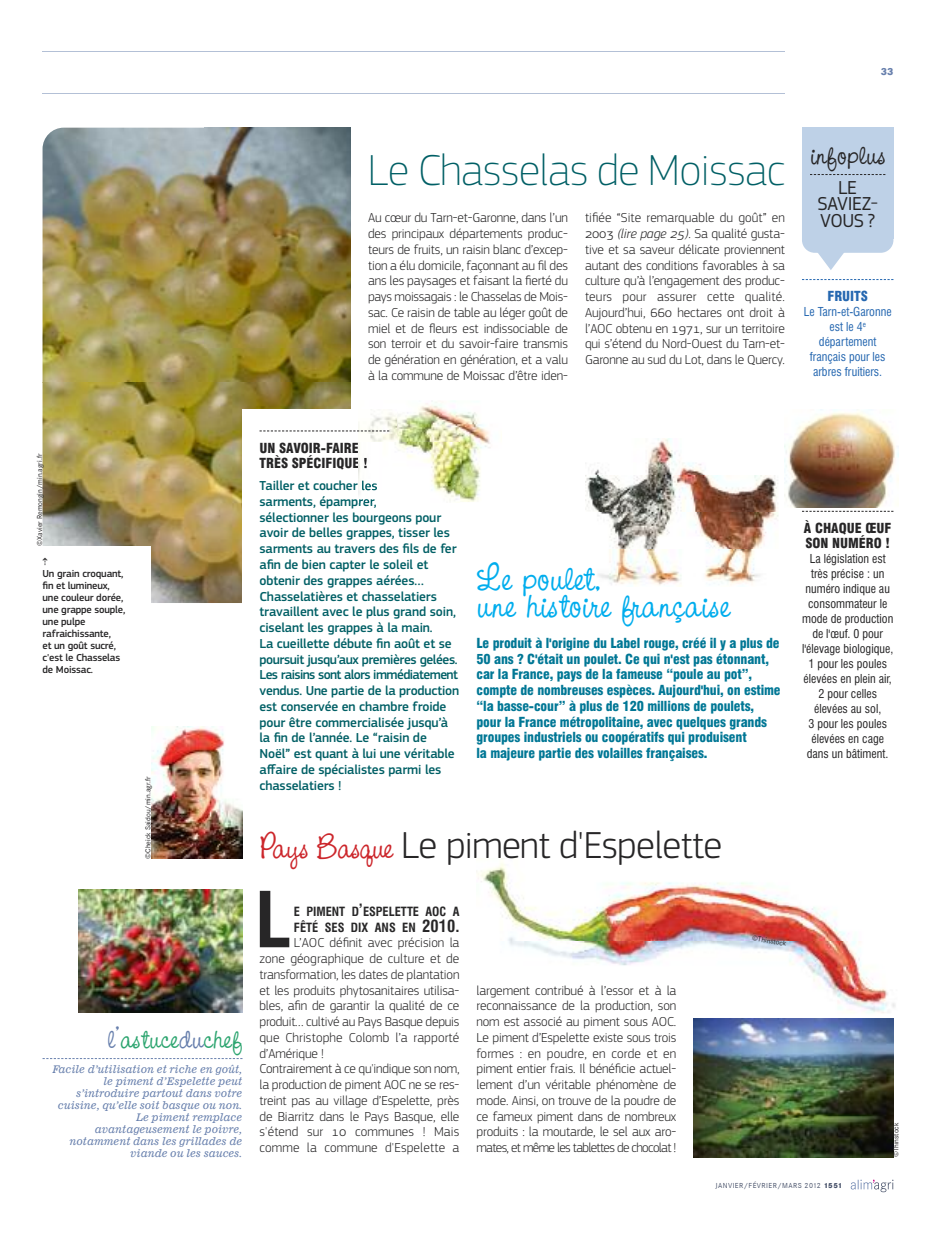
<style>
.page{position:relative;width:936px;height:1234px;background:#fff}
.page>*{position:absolute;margin:0;border:0;box-sizing:border-box;transform-origin:0 0}
.t1{font:700 condensed 75px "Swiss 721 BT";color:#272627}
.t2{font:100 45px "PF Square Sans Pro";letter-spacing:-.005em;color:#005f65}
.t3{font:40.65px "CAC Pinafore";color:#00aded}
.t4{font:300 39px "PF Square Sans Pro";letter-spacing:-.015em;color:#272627}
.t5{font:31.5px "CAC Pinafore";color:#2da570}
.t6{font:31.5px "CAC Pinafore";color:#272627}
.t7{font:19.5px/16.5px "PF Square Sans Pro";letter-spacing:-.02em;color:#272627;text-align:center}
.t8{font:300 13.5px/15.8px "PF Square Sans Pro";letter-spacing:-.01em;color:#272627;text-align:justify}
.t9{font:500 13.5px/15.8px "PF Square Sans Pro";letter-spacing:-.01em;color:#005f65}
.t10{font:900 condensed 13.5px/15.8px "Swiss 721 BT";letter-spacing:-.01em;color:#007795}
.t11{font:900 condensed 13.5px/15px "Swiss 721 BT";color:#272627}
.t12{font:900 condensed 13.5px "Swiss 721 BT";color:#2567b0}
.t13{font:700 condensed 12.3px/15.8px "Swiss 721 BT";color:#272627}
.t14{font:condensed 12px/15px "Swiss 721 BT";color:#272627;text-align:center}
.t15{font:condensed 12px/15px "Swiss 721 BT";color:#2567b0;text-align:center}
.t16{font:10.5px/12px "News 701 BT Italic A";color:#6880ad;text-align:right}
.t17{font:500 10.5px/12px "PF Square Sans Pro";letter-spacing:-.015em;color:#272627}
.t18{font:800 10.5px "Corporate S";color:#6880ad}
.t19{font:7.5px "Corporate S";color:#272627}
.t20{font:7.5px "Corporate S";letter-spacing:.06em;color:#48526a}
.s1{font-style:italic}
.s2{color:#6880ad}
.s3{font-family:"CAC Pinafore";font-weight:400;font-size:36px;color:#cc262b}
.s4{font-size:16.5px}
.s5{font-weight:800}
</style>
<div class="page">
<img style="left:585px;top:438px;width:194px;height:147px">
<img style="left:43px;top:128px;width:308px;height:475px">
<img style="left:204px;top:128px;width:147px;height:219px">
<div style="left:30px;top:546px;width:121px;height:155px;background:#fff"></div>
<img style="left:476px;top:858px;width:420px;height:165px">
<div style="left:242px;top:409px;width:154px;height:238px;background:#fff"></div>
<svg style="left:850px;top:1179px;width:43px;height:12px"></svg>
<hr style="left:43px;top:51px;width:741px;height:1px;background:#b3c0d6">
<hr style="left:43px;top:94px;width:741px;height:1px;background:#b3c0d6">
<div style="left:801px;top:160px;width:92px;height:93px;background:#bed1e7;border-radius:13px"></div>
<div style="left:801px;top:128px;width:92px;height:111px;background:#bed1e7"></div>
<svg style="left:810px;top:174px;width:75px;height:1px"></svg>
<svg style="left:815px;top:252px;width:31px;height:18px"></svg>
<img style="left:79px;top:889px;width:163px;height:123px">
<img style="left:151px;top:726px;width:91px;height:132px">
<img style="left:693px;top:1018px;width:200px;height:139px">
<svg style="left:802px;top:279px;width:91px;height:1px"></svg>
<img style="left:396px;top:402px;width:95px;height:100px">
<img style="left:359px;top:412px;width:37px;height:31px">
<img style="left:359px;top:443px;width:100px;height:59px">
<svg style="left:364px;top:457px;width:2px;height:11px"></svg>
<svg style="left:259px;top:430px;width:130px;height:1px"></svg>
<svg style="left:802px;top:511px;width:91px;height:1px"></svg>
<img style="left:784px;top:409px;width:114px;height:98px">
<p class="t18" style="left:880px;top:65px;width:14px">33</p>
<h2 class="t2" style="left:368px;top:155px;width:418px">Le Chasselas de Moissac</h2>
<p class="t8" style="left:368px;top:211px;width:201px">Au cœur du Tarn-et-Garonne, dans l’un des principaux départements produc&shy;teurs de fruits, un raisin blanc d’excep&shy;tion a élu domicile, façonnant au fil des ans les paysages et faisant la fierté du pays moissagais : le Chasselas de Mois&shy;sac. Ce raisin de table au léger goût de miel et de fleurs est indissociable de son terroir et du savoir-faire transmis de génération en génération, et a valu à la commune de Moissac d’être iden-</p>
<p class="t8" style="left:585px;top:211px;width:201px">tifiée “Site remarquable du goût” en 2003 <span class="s1">(lire page 25)</span>. Sa qualité gusta&shy;tive et sa saveur délicate proviennent autant des conditions favorables à sa culture qu’à l’engagement des produc&shy;teurs pour assurer cette qualité.<br>Aujourd’hui, 660 hectares ont droit à l’AOC obtenu en 1971, sur un territoire qui s’étend du Nord-Ouest du Tarn-et-Garonne au sud du Lot, dans le Quercy.</p>
<h3 class="t6" style="left:810px;top:135px;width:77px">infoplus</h3>
<h3 class="t7" style="left:817px;top:181px;width:62px">LE<br>SAVIEZ-<br>VOUS ?</h3>
<p class="t12" style="left:827px;top:291px;width:42px">FRUITS</p>
<p class="t15" style="left:803px;top:305px;width:89px">Le Tarn-et-Garonne est le 4<sup>e </sup>département français pour les arbres fruitiers.</p>
<p class="t19" style="left:35px;top:545px;width:93px;rotate:-90deg">©XAVIER REMONGIN/MIN.AGRI.FR</p>
<p class="t17" style="left:43px;top:556px;width:84px">⇡<br>Un grain croquant, fin et lumineux, une couleur dorée, une grappe souple, une pulpe rafraichissante,<br>et un goût sucré, c'est le Chasselas de Moissac.</p>
<p class="t19" style="left:144px;top:858px;width:84px;rotate:-90deg">©CHEICK SAIDOU/MIN.AGR.FR</p>
<h3 class="t5" style="left:107px;top:1019px;width:136px"><span class="s2">l’</span>astuce<span class="s2">du</span>chef</h3>
<p class="t16" style="left:52px;top:1063px;width:191px">Facile d’utilisation et riche en goût, le piment d’Espelette peut s’introduire partout dans votre cuisine, qu’elle soit basque ou non.<br>Le piment remplace avantageusement le poivre, notamment dans les grillades de viande ou les sauces.</p>
<p class="t11" style="left:259px;top:441px;width:110px">UN SAVOIR-FAIRE<br>TRÈS SPÉCIFIQUE !</p>
<p class="t9" style="left:259px;top:479px;width:201px">Tailler et coucher les<br>sarments, épamprer,<br>sélectionner les bourgeons pour avoir de belles grappes, tisser les sarments au travers des fils de fer afin de bien capter le soleil et obtenir des grappes aérées…<br>Chasselatières et chasselatiers travaillent avec le plus grand soin, ciselant les grappes à la main.<br>La cueillette débute fin août et se poursuit jusqu’aux premières gelées.<br>Les raisins sont alors immédiatement vendus. Une partie de la production est conservée en chambre froide pour être commercialisée jusqu’à la fin de l’année. Le “raisin de<br>Noël” est quant à lui une véritable affaire de spécialistes parmi les chasselatiers !</p>
<h3 class="t3" style="left:476px;top:552px;width:127px">Le poulet,</h3>
<h3 class="t3" style="left:476px;top:579px;width:255px">une histoire française</h3>
<p class="t10" style="left:476px;top:636px;width:305px">Le produit à l'origine du Label rouge, créé il y a plus de 50 ans ? C'était un poulet. Ce qui n'est pas étonnant, car la France, pays de la fameuse “poule au pot”, compte de nombreuses espèces. Aujourd'hui, on estime “la basse-cour” à plus de 120 millions de poulets, pour la France métropolitaine, avec quelques grands groupes industriels ou coopératifs qui produisent<br>la majeure partie des volailles françaises.</p>
<p class="t11" style="left:803px;top:521px;width:89px">À CHAQUE ŒUF<br>SON NUMÉRO !</p>
<p class="t14" style="left:802px;top:552px;width:93px">La législation est très précise : un numéro indique au consommateur le mode de production de l'œuf. 0 pour l'élevage biologique,<br>1 pour les poules élevées en plein air,<br>2 pour celles élevées au sol,<br>3 pour les poules élevées en cage dans un bâtiment.</p>
<h3 class="t4" style="left:259px;top:832px;width:464px"><span class="s3">Pays Basque</span> Le piment d'Espelette</h3>
<p class="t13" style="left:294px;top:904px;width:167px">E PIMENT D<span class="s4">’</span>ESPELETTE AOC A<br>FÊTÉ SES DIX ANS EN <span class="s4">2010.</span></p>
<p class="t8" style="left:259px;top:935px;width:201px;text-align:left;text-indent:34px">L’AOC définit avec précision la zone géographique de culture et de transformation, les dates de plantation et les produits phytosanitaires utilisa&shy;bles, afin de garantir la qualité de ce produit… cultivé au Pays Basque depuis que Christophe Colomb l’a rapporté d’Amérique !<br>Contrairement à ce qu'indique son nom, la production de piment AOC ne se res&shy;treint pas au village d’Espelette, près de Biarritz dans le Pays Basque, elle s'étend sur 10 communes ! Mais comme la commune d'Espelette a</p>
<h1 class="t1" style="left:255px;top:890px;width:38px">L</h1>
<p class="t8" style="left:476px;top:983px;width:201px">largement contribué à l’essor et à la reconnaissance de la production, son nom est associé au piment sous AOC.<br>Le piment d’Espelette existe sous trois formes : en poudre, en corde et en piment entier frais. Il bénéficie actuel&shy;lement d’un véritable phénomène de mode. Ainsi, on trouve de la poudre de ce fameux piment dans de nombreux produits : la moutarde, le sel aux aro&shy;mates, et même les tablettes de chocolat !</p>
<p class="t19" style="left:752px;top:933px;width:36px;rotate:10deg">©THINSTOCK</p>
<p class="t19" style="left:891px;top:1157px;width:36px;rotate:-90deg">©THINSTOCK</p>
<p class="t20" style="left:715px;top:1180px;width:128px">JANVIER/FÉVRIER/MARS 2012 <span class="s5">1551</span></p>
</div>
